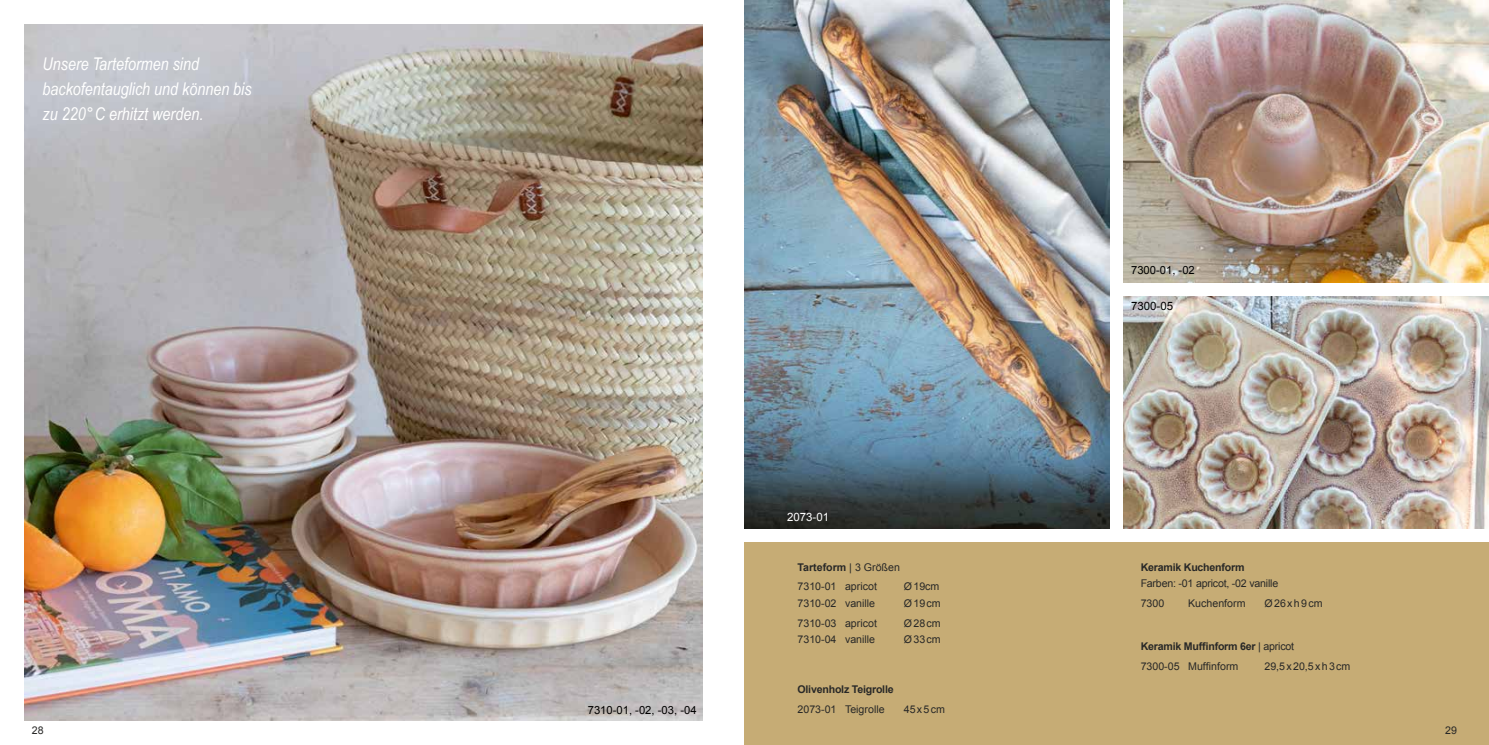
<style>
.page{position:relative;width:1489px;height:745px;background:#fff}
.page>*{position:absolute;margin:0;border:0;box-sizing:border-box;transform-origin:0 0}
.t1{font:italic 17.5px/25px "Arial Narrow";color:#fff}
.t2{font:11.5px "Arial";color:#000}
.t3{font:11.5px "Arial";color:#fff}
.t4{font:11.25px "Arial";color:#000}
.t5{font:10.62px/19.8px "Arial";color:#282827}
.t6{font:700 10.62px "Arial";letter-spacing:-.02em;color:#282827}
.t7{font:10.62px/19.8px "Arial";letter-spacing:-.02em;color:#282827}
.t8{font:10.62px "Arial";letter-spacing:.125em;color:#282827}
.s1{font-weight:700}
</style>
<div class="page">
<div style="left:744px;top:542px;width:744px;height:202px;background:#c6ac75"></div>
<img style="left:744px;top:0;width:365px;height:528px">
<img style="left:25px;top:25px;width:677px;height:694px">
<img style="left:1123px;top:296px;width:365px;height:232px">
<img style="left:1123px;top:0;width:365px;height:282px">
<h1 class="t1" style="left:43px;top:51px;width:211px">Unsere Tarteformen sind backofentauglich und können bis zu 220°C erhitzt werden.</h1>
<p class="t4" style="left:587px;top:702px;width:110px">7310-01, -02, -03, -04</p>
<p class="t3" style="left:787px;top:509px;width:44px">2073-01</p>
<p class="t5" style="left:797px;top:556px;width:104px"><span class="s1">Tarteform</span> | 3 Größen<br>7310-01 apricot</p>
<p class="t5" style="left:903px;top:576px;width:37px">Ø19cm</p>
<p class="t5" style="left:797px;top:592px;width:79px">7310-02 vanille</p>
<p class="t5" style="left:903px;top:592px;width:38px">Ø19cm</p>
<p class="t5" style="left:797px;top:612px;width:81px">7310-03 apricot</p>
<p class="t5" style="left:903px;top:612px;width:38px">Ø28cm</p>
<p class="t5" style="left:797px;top:629px;width:79px">7310-04 vanille</p>
<p class="t5" style="left:903px;top:629px;width:38px">Ø33cm</p>
<p class="t6" style="left:797px;top:682px;width:98px">Olivenholz Teigrolle</p>
<p class="t5" style="left:797px;top:699px;width:89px">2073-01 Teigrolle</p>
<p class="t5" style="left:903px;top:699px;width:43px">45x5cm</p>
<p class="t4" style="left:1130px;top:263px;width:65px">7300-01, -02</p>
<p class="t2" style="left:1130px;top:298px;width:44px">7300-05</p>
<p class="t6" style="left:1140px;top:559px;width:105px">Keramik Kuchenform</p>
<p class="t7" style="left:1140px;top:573px;width:139px">Farben: -01 apricot, -02 vanille<br>7300</p>
<p class="t5" style="left:1188px;top:592px;width:59px">Kuchenform</p>
<p class="t8" style="left:1264px;top:595px;width:60px">Ø26xh9cm</p>
<p class="t5" style="left:1140px;top:636px;width:155px"><span class="s1">Keramik Muffinform 6er</span> | apricot<br>7300-05 Muffinform</p>
<p class="t8" style="left:1264px;top:658px;width:87px">29,5x20,5xh3cm</p>
<p class="t5" style="left:32px;top:720px;width:13px">28</p>
<p class="t5" style="left:1444px;top:720px;width:13px">29</p>
</div>
